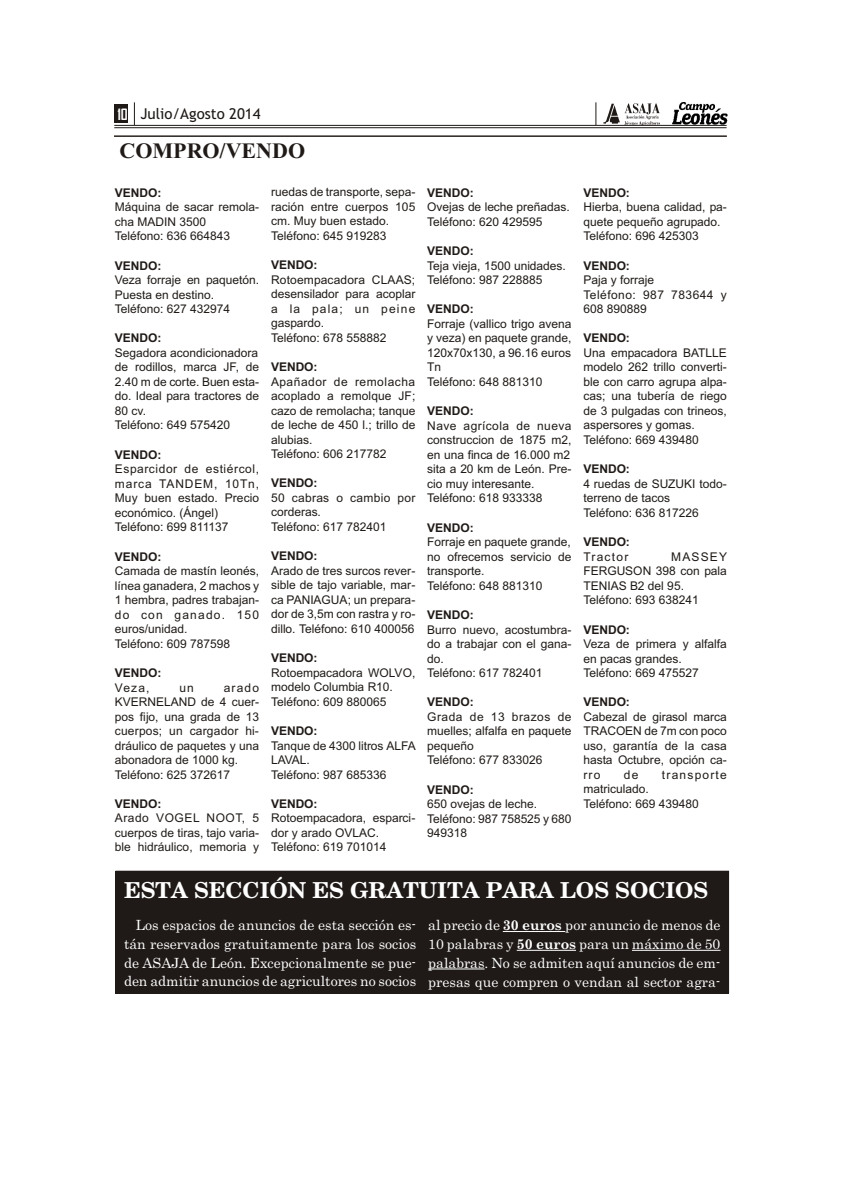
<style>
.page{position:relative;width:842px;height:1191px;background:#fff}
.page>*{position:absolute;margin:0;border:0;box-sizing:border-box;transform-origin:0 0}
.t1{font:700 22px "New Century Schoolbook";color:#fff}
.t2{font:700 22px "Times New Roman";color:#1f1a17}
.t3{font:15px "Trebuchet MS";color:#1f1a17}
.t4{font:14px/18.7px "Century";color:#fff;text-align:justify}
.t5{font:12px/14.5px "Arial";color:#1f1a17}
.t6{font:700 12px "Arial";color:#1f1a17}
.t7{font:12px "Arial";letter-spacing:.1em;color:#1f1a17}
.s1{font-family:"Agency FB";font-weight:700;color:#fff}
.s2{font-weight:700}
</style>
<div class="page">
<img style="left:672px;top:103px;width:55px;height:22px">
<img style="left:602px;top:103px;width:58px;height:22px">
<hr style="left:114px;top:136px;width:613px;height:1px;background:#1f1a17">
<div style="left:116px;top:871px;width:613px;height:122px;background:#1f1a17"></div>
<hr style="left:503px;top:931px;width:62px;height:1px;background:#fff">
<hr style="left:517px;top:950px;width:59px;height:1px;background:#fff">
<hr style="left:632px;top:950px;width:89px;height:1px;background:#fff">
<hr style="left:428px;top:969px;width:57px;height:1px;background:#fff">
<div style="left:114px;top:105px;width:14px;height:18px;background:#1f1a17"></div>
<svg style="left:134px;top:102px;width:1px;height:23px"></svg>
<svg style="left:596px;top:102px;width:1px;height:23px"></svg>
<hr style="left:114px;top:128px;width:613px;height:1px;background:#1f1a17">
<hr style="left:114px;top:125px;width:613px;height:1px;background:#1f1a17">
<p class="t3" style="left:117px;top:108px;width:145px"><span class="s1">10</span> Julio/Agosto 2014</p>
<h1 class="t2" style="left:120px;top:143px;width:187px">COMPRO/VENDO</h1>
<p class="t6" style="left:115px;top:188px;width:48px">VENDO:</p>
<p class="t5" style="left:115px;top:201px;width:146px">Má qui na de sa car re mo la - cha MADIN 3500<br>Te lé fo no: 636 664843</p>
<p class="t6" style="left:115px;top:261px;width:48px">VENDO:</p>
<p class="t5" style="left:115px;top:274px;width:146px">Ve za fo rra je en pa que tón.<br>Pues ta en des ti no.<br>Te lé fo no: 627 432974</p>
<p class="t6" style="left:115px;top:334px;width:48px">VENDO:</p>
<p class="t5" style="left:115px;top:347px;width:146px">Se ga do ra acon di cio na do ra de ro di llos, mar ca JF, de<br>2.40 m de corte. Buen es ta - do. Ideal pa ra trac to res de<br>80 cv.<br>Te lé fo no: 649 575420</p>
<p class="t6" style="left:115px;top:450px;width:48px">VENDO:</p>
<p class="t5" style="left:115px;top:463px;width:146px">Espar ci dor de es tiér col, mar ca TANDEM, 10Tn,<br>Muy buen es ta do. Pre cio eco nó mi co. (Ángel)<br>Te lé fo no: 699 811137</p>
<p class="t6" style="left:115px;top:552px;width:48px">VENDO:</p>
<p class="t5" style="left:115px;top:565px;width:146px">Ca ma da de mas tín leo nés, lí nea ga na de ra, 2 ma chos y<br>1 hem bra, pa dres tra ba jan - do con ga na do. 150 euros/unidad.<br>Te lé fo no: 609 787598</p>
<p class="t6" style="left:115px;top:668px;width:48px">VENDO:</p>
<p class="t5" style="left:115px;top:681px;width:36px">Ve za,</p>
<p class="t5" style="left:179px;top:681px;width:16px">un</p>
<p class="t5" style="left:115px;top:681px;width:146px;text-indent:109px">ara do<br>KVERNELAND de 4 cuer - pos fi jo, una gra da de 13 cuer pos; un car ga dor hi - dráu li co de pa que tes y una abo na do ra de 1000 kg.<br>Te lé fo no: 625 372617</p>
<p class="t6" style="left:115px;top:799px;width:48px">VENDO:</p>
<p class="t5" style="left:115px;top:812px;width:146px;text-align:justify">Ara do VOGEL NOOT, 5 cuer pos de ti ras, ta jo va ria - ble hi dráu li co, me mo ria y</p>
<p class="t5" style="left:271px;top:186px;width:146px">rue das de trans por te, se pa - ra ción en tre cuer pos 105 cm. Muy buen estado.<br>Te lé fo no: 645 919283</p>
<p class="t6" style="left:271px;top:261px;width:48px">VENDO:</p>
<p class="t5" style="left:271px;top:273px;width:146px">Ro toem pa ca do ra CLAAS; de sen si la dor pa ra aco plar a la pa la; un pei ne gaspardo.<br>Te lé fo no: 678 558882</p>
<p class="t6" style="left:271px;top:362px;width:48px">VENDO:</p>
<p class="t5" style="left:271px;top:375px;width:146px">Apa ña dor de re mo la cha aco pla do a re mol que JF; ca zo de re mo la cha; tan que de le che de 450 l.; tri llo de alubias.<br>Te lé fo no: 606 217782</p>
<p class="t6" style="left:271px;top:479px;width:48px">VENDO:</p>
<p class="t5" style="left:271px;top:492px;width:146px">50 ca bras o cam bio por cor de ras.<br>Te lé fo no: 617 782401</p>
<p class="t6" style="left:271px;top:552px;width:48px">VENDO:</p>
<p class="t5" style="left:271px;top:564px;width:146px;text-align:justify">Ara do de tres surcos re ver - si ble de ta jo va ria ble, mar - ca PANIAGUA; un pre pa ra - dor de 3,5m con ras tra y ro - di llo. Te lé fo no: 610 400056</p>
<p class="t6" style="left:271px;top:653px;width:48px">VENDO:</p>
<p class="t5" style="left:271px;top:666px;width:146px">Ro toem pa ca do ra WOLVO, mo de lo Co lum bia R10.<br>Te lé fo no: 609 880065</p>
<p class="t6" style="left:271px;top:726px;width:48px">VENDO:</p>
<p class="t5" style="left:271px;top:739px;width:146px">Tan que de 4300 li tros ALFA<br>LAVAL.<br>Te lé fo no: 987 685336</p>
<p class="t6" style="left:271px;top:799px;width:48px">VENDO:</p>
<p class="t5" style="left:271px;top:812px;width:146px">Ro toem pa ca do ra, es par ci - dor y ara do OVLAC.<br>Te lé fo no: 619 701014</p>
<p class="t6" style="left:427px;top:188px;width:48px">VENDO:</p>
<p class="t5" style="left:427px;top:201px;width:144px">Ove jas de le che pre ña das.<br>Te lé fo no: 620 429595</p>
<p class="t6" style="left:427px;top:246px;width:48px">VENDO:</p>
<p class="t5" style="left:427px;top:259px;width:140px">Te ja vie ja, 1500 uni da des.<br>Te lé fo no: 987 228885</p>
<p class="t6" style="left:427px;top:305px;width:48px">VENDO:</p>
<p class="t5" style="left:427px;top:318px;width:146px">Fo rra je (va lli co tri go ave na y ve za) en pa que te gran de,<br>120x70x130, a 96.16 euros<br>Tn<br>Te lé fo no: 648 881310</p>
<p class="t6" style="left:427px;top:407px;width:48px">VENDO:</p>
<p class="t5" style="left:427px;top:419px;width:146px">Na ve agrí co la de nue va cons truc cion de 1875 m2, en una fin ca de 16.000 m2 si ta a 20 km de León. Pre - cio muy in te re san te.<br>Te lé fo no: 618 933338</p>
<p class="t6" style="left:427px;top:523px;width:48px">VENDO:</p>
<p class="t5" style="left:427px;top:536px;width:146px">Fo rra je en pa que te gran de, no ofre ce mos ser vi cio de trans por te.<br>Te lé fo no: 648 881310</p>
<p class="t6" style="left:427px;top:610px;width:48px">VENDO:</p>
<p class="t5" style="left:427px;top:623px;width:146px">Bu rro nue vo, acos tum bra - do a tra ba jar con el ga na - do.<br>Te lé fo no: 617 782401</p>
<p class="t6" style="left:427px;top:698px;width:48px">VENDO:</p>
<p class="t5" style="left:427px;top:711px;width:146px">Gra da de 13 bra zos de mue lles; al fal fa en pa que te pe que ño<br>Te lé fo no: 677 833026</p>
<p class="t6" style="left:427px;top:785px;width:48px">VENDO:</p>
<p class="t5" style="left:427px;top:798px;width:146px">650 ove jas de le che.<br>Te lé fo no: 987 758525 y 680<br>949318</p>
<p class="t6" style="left:583px;top:188px;width:48px">VENDO:</p>
<p class="t5" style="left:583px;top:201px;width:145px">Hier ba, bue na ca li dad, pa - que te pe que ño agru pa do.<br>Te lé fo no: 696 425303</p>
<p class="t6" style="left:583px;top:261px;width:48px">VENDO:</p>
<p class="t5" style="left:583px;top:274px;width:145px">Pa ja y fo rra je<br>Te lé fo no: 987 783644 y<br>608 890889</p>
<p class="t6" style="left:583px;top:334px;width:48px">VENDO:</p>
<p class="t5" style="left:583px;top:347px;width:145px">Una em pa ca do ra BATLLE mo de lo 262 tri llo con ver ti - ble con ca rro agru pa al pa - cas; una tu be ría de rie go de 3 pul ga das con tri neos, as per so res y gomas.<br>Te lé fo no: 669 439480</p>
<p class="t6" style="left:583px;top:465px;width:48px">VENDO:</p>
<p class="t5" style="left:583px;top:477px;width:145px">4 rue das de SUZUKI to do - te rre no de ta cos<br>Te lé fo no: 636 817226</p>
<p class="t6" style="left:583px;top:537px;width:48px">VENDO:</p>
<p class="t5" style="left:583px;top:550px;width:46px">Trac tor</p>
<p class="t5" style="left:583px;top:550px;width:145px;text-indent:88px">MASSEY<br>FERGUSON 398 con pa la<br>TENIAS B2 del 95.<br>Te lé fo no: 693 638241</p>
<p class="t6" style="left:583px;top:625px;width:48px">VENDO:</p>
<p class="t5" style="left:583px;top:638px;width:145px">Ve za de pri me ra y al fal fa en pa cas gran des.<br>Te lé fo no: 669 475527</p>
<p class="t6" style="left:583px;top:698px;width:48px">VENDO:</p>
<p class="t5" style="left:583px;top:711px;width:145px;text-align:justify">Ca be zal de gi ra sol mar ca TRACOEN de 7m con po co uso, ga ran tía de la ca sa has ta Octu bre, op ción ca - rro</p>
<p class="t5" style="left:624px;top:769px;width:16px">de</p>
<p class="t7" style="left:662px;top:770px;width:66px">trans por te</p>
<p class="t5" style="left:583px;top:783px;width:117px">matriculado.<br>Te lé fo no: 669 439480</p>
<h1 class="t1" style="left:124px;top:882px;width:586px">ESTA SECCIÓN ES GRATUITA PARA LOS SOCIOS</h1>
<p class="t4" style="left:124px;top:917px;width:294px;text-indent:12px">Los espa cios de anun cios de es ta sec ción es - tán re ser va dos gra tui ta men te pa ra los so cios de ASAJA de León. Excep cio nalmen te se pue - den ad mi tir anun cios de agri cul to res no so cios</p>
<p class="t4" style="left:428px;top:917px;width:294px">al pre cio de <span class="s2">30 eu ros</span> por anuncio de me nos de 10 pa la bras y <span class="s2">50 eu ros</span> pa ra un má xi mo de 50 pa la bras. No se ad mi ten aquí anuncios de em - pre sas que com pren o ven dan al sec tor agra -</p>
</div>
